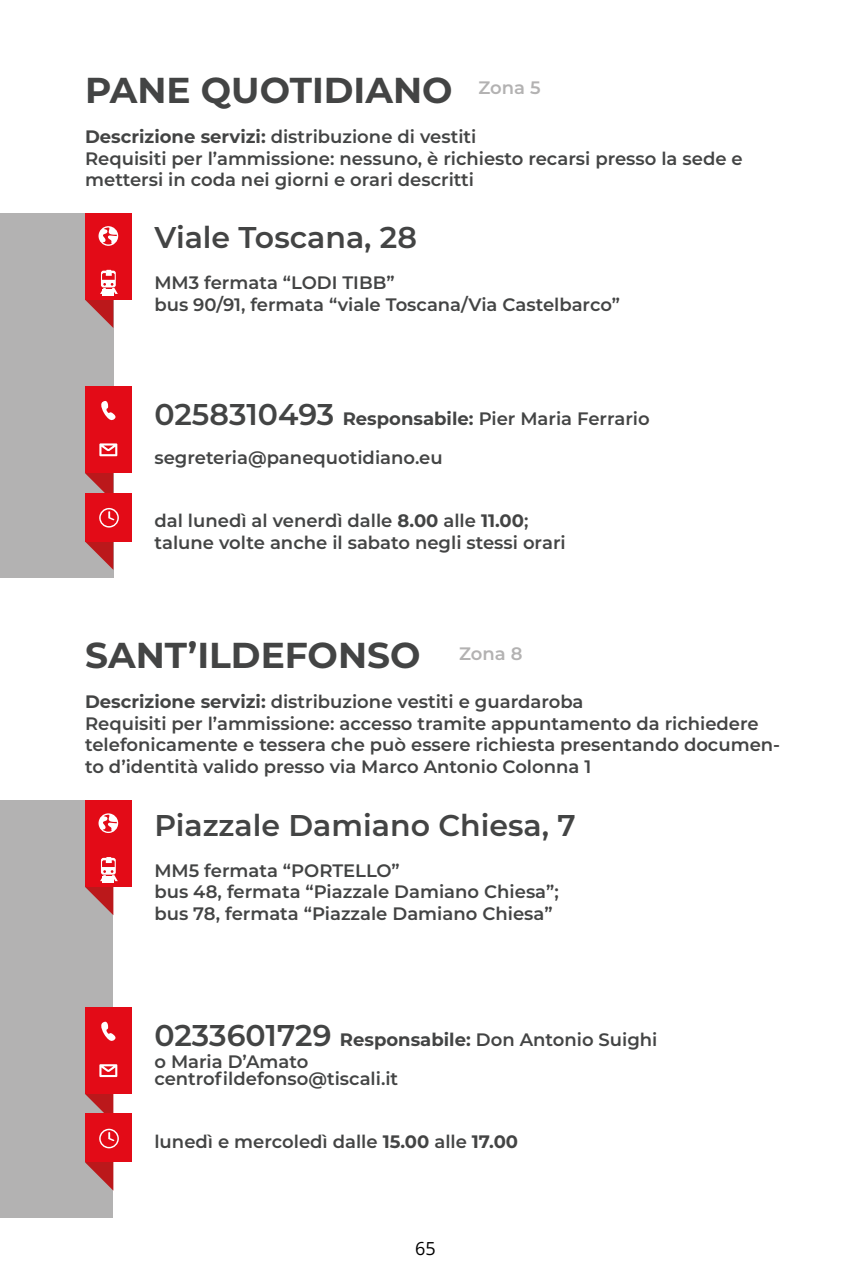
<style>
.page{position:relative;width:851px;height:1276px;background:#fff}
.page>*{position:absolute;margin:0;border:0;box-sizing:border-box;transform-origin:0 0}
.t1{font:700 36px "Montserrat";color:#434444}
.t2{font:600 30px "Montserrat";color:#434444}
.t3{font:600 18px/21.6px "Montserrat";color:#434444}
.t4{font:600 18px "Montserrat";color:#b3b2b2}
.t5{font:18px "Open Sans";color:#000}
.s1{font-weight:700}
.s2{font-size:30px}
</style>
<div class="page">
<div style="left:0;top:213px;width:113px;height:365px;background:#b3b2b2"></div>
<div style="left:0;top:800px;width:112px;height:417px;background:#b3b2b2"></div>
<div style="left:85px;top:213px;width:47px;height:87px;background:#e30b17"></div>
<div style="left:85px;top:800px;width:47px;height:87px;background:#e30b17"></div>
<svg style="left:85px;top:473px;width:28px;height:20px"></svg>
<div style="left:85px;top:386px;width:47px;height:87px;background:#e30b17"></div>
<svg style="left:101px;top:401px;width:15px;height:19px"></svg>
<svg style="left:99px;top:443px;width:18px;height:13px"></svg>
<svg style="left:85px;top:1094px;width:28px;height:19px"></svg>
<div style="left:85px;top:1007px;width:47px;height:87px;background:#e30b17"></div>
<svg style="left:101px;top:1021px;width:15px;height:20px"></svg>
<svg style="left:99px;top:1064px;width:18px;height:13px"></svg>
<svg style="left:98px;top:226px;width:20px;height:20px"></svg>
<svg style="left:98px;top:813px;width:20px;height:20px"></svg>
<svg style="left:85px;top:541px;width:28px;height:29px"></svg>
<div style="left:85px;top:493px;width:47px;height:48px;background:#e30b17"></div>
<svg style="left:99px;top:508px;width:20px;height:19px"></svg>
<svg style="left:85px;top:1162px;width:28px;height:28px"></svg>
<div style="left:85px;top:1113px;width:47px;height:49px;background:#e30b17"></div>
<svg style="left:99px;top:1128px;width:20px;height:20px"></svg>
<svg style="left:85px;top:270px;width:33px;height:58px"></svg>
<div style="left:102px;top:289px;width:12px;height:6px;background:#fff"></div>
<svg style="left:85px;top:857px;width:33px;height:58px"></svg>
<div style="left:102px;top:876px;width:12px;height:6px;background:#fff"></div>
<h1 class="t1" style="left:85px;top:64px;width:369px">PANE QUOTIDIANO</h1>
<p class="t4" style="left:478px;top:75px;width:64px">Zona 5</p>
<p class="t3" style="left:85px;top:125px;width:659px"><span class="s1">Descrizione servizi:</span> distribuzione di vestiti<br>Requisiti per l’ammissione: nessuno, è richiesto recarsi presso la sede e mettersi in coda nei giorni e orari descritti</p>
<h2 class="t2" style="left:154px;top:216px;width:264px">Viale Toscana, 28</h2>
<p class="t3" style="left:154px;top:271px;width:467px">MM3 fermata “LODI TIBB”<br>bus 90/91, fermata “viale Toscana/Via Castelbarco”</p>
<p class="t3" style="left:154px;top:407px;width:496px"><span class="s2">0258310493</span> <span class="s1">Responsabile:</span> Pier Maria Ferrario</p>
<p class="t3" style="left:154px;top:446px;width:290px">segreteria@panequotidiano.eu</p>
<p class="t3" style="left:154px;top:509px;width:412px">dal lunedì al venerdì dalle <span class="s1">8.00</span> alle <span class="s1">11.00</span>; talune volte anche il sabato negli stessi orari</p>
<h1 class="t1" style="left:85px;top:629px;width:337px">SANT’ILDEFONSO</h1>
<p class="t4" style="left:459px;top:640px;width:65px">Zona 8</p>
<p class="t3" style="left:85px;top:690px;width:696px"><span class="s1">Descrizione servizi:</span> distribuzione vestiti e guardaroba<br>Requisiti per l’ammissione: accesso tramite appuntamento da richiedere telefonicamente e tessera che può essere richiesta presentando documen&shy;to d’identità valido presso via Marco Antonio Colonna 1</p>
<h2 class="t2" style="left:154px;top:803px;width:422px">Piazzale Damiano Chiesa, 7</h2>
<p class="t3" style="left:154px;top:858px;width:406px">MM5 fermata “PORTELLO”<br>bus 48, fermata “Piazzale Damiano Chiesa”; bus 78, fermata “Piazzale Damiano Chiesa”</p>
<p class="t3" style="left:154px;top:1028px;width:504px"><span class="s2">0233601729</span> <span class="s1">Responsabile:</span> Don Antonio Suighi o Maria D’Amato</p>
<p class="t3" style="left:154px;top:1067px;width:245px">centrofildefonso@tiscali.it</p>
<p class="t3" style="left:154px;top:1129px;width:365px">lunedì e mercoledì dalle <span class="s1">15.00</span> alle <span class="s1">17.00</span></p>
<p class="t5" style="left:415px;top:1235px;width:22px">65</p>
</div>
